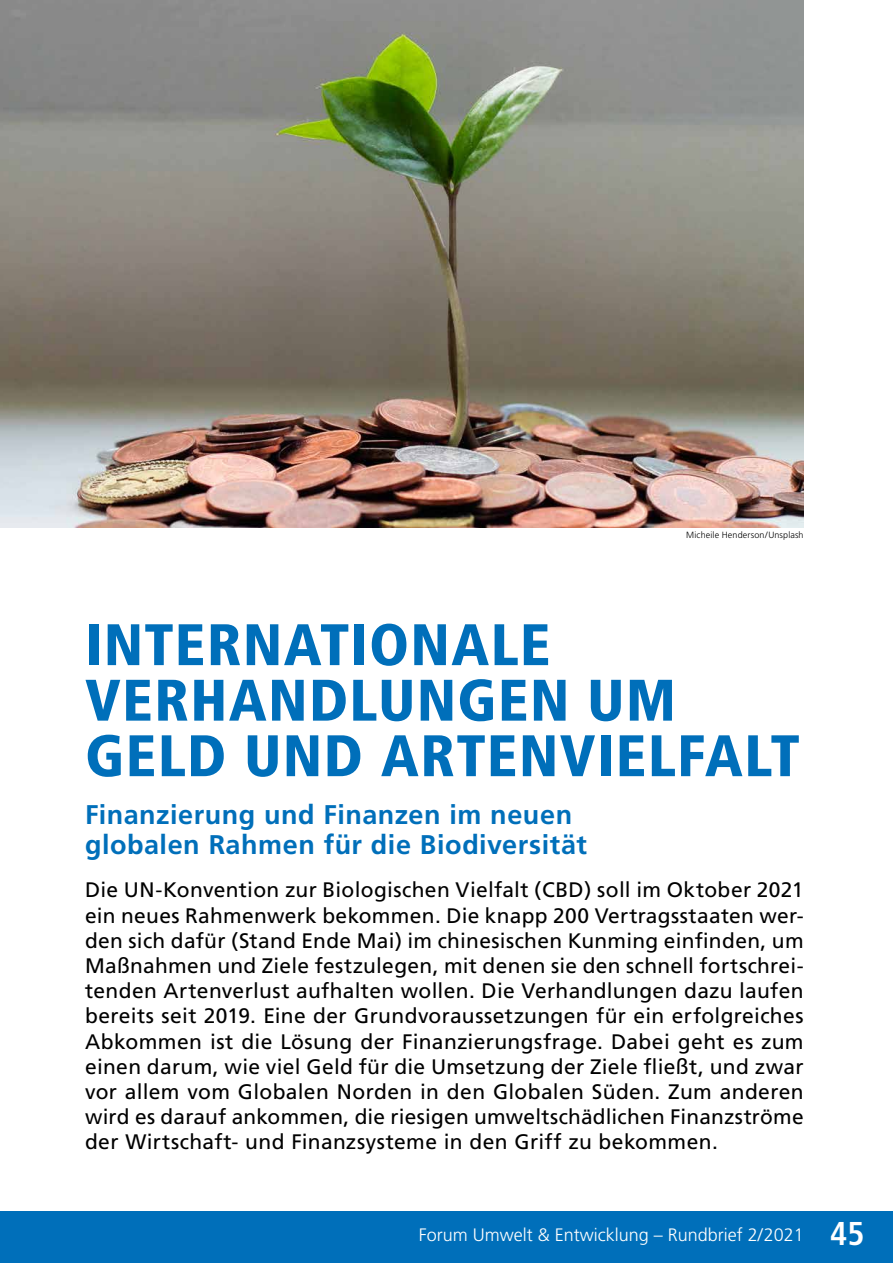
<style>
.page{position:relative;width:893px;height:1263px;background:#fff}
.page>*{position:absolute;margin:0;border:0;box-sizing:border-box;transform-origin:0 0}
.t1{font:900 condensed 58.5px/55.5px "Frutiger";letter-spacing:.025em;color:#006fba}
.t2{font:700 27px/30px "Frutiger";letter-spacing:.02em;color:#006fba}
.t3{font:21px/25.2px "Frutiger";letter-spacing:.02em;color:#000;text-align:justify}
.t4{font:300 18px "Frutiger";color:#fff}
.t5{font:300 9px "Frutiger";letter-spacing:.015em;color:#000}
.s1{font-weight:700;font-stretch:condensed;font-size:33px}
</style>
<div class="page">
<img style="left:0;top:0;width:804px;height:528px">
<div style="left:0;top:1212px;width:893px;height:51px;background:#006fba"></div>
<p class="t5" style="left:686px;top:529px;width:119px">Micheile Henderson/Unsplash</p>
<h1 class="t1" style="left:85px;top:617px;width:716px">INTERNATIONALE<br>VERHANDLUNGEN UM<br>GELD UND ARTENVIELFALT</h1>
<p class="t2" style="left:85px;top:800px;width:503px">Finanzierung und Finanzen im neuen globalen Rahmen für die Biodiversität</p>
<p class="t3" style="left:85px;top:877px;width:720px">Die UN-Konvention zur Biologischen Vielfalt (CBD) soll im Oktober 2021 ein neues Rahmenwerk bekommen. Die knapp 200 Vertragsstaaten wer&shy;den sich dafür (Stand Ende Mai) im chinesischen Kunming einfinden, um Maßnahmen und Ziele festzulegen, mit denen sie den schnell fortschrei&shy;tenden Artenverlust aufhalten wollen. Die Verhandlungen dazu laufen bereits seit 2019. Eine der Grundvoraussetzungen für ein erfolgreiches Abkommen ist die Lösung der Finanzierungsfrage. Dabei geht es zum einen darum, wie viel Geld für die Umsetzung der Ziele fließt, und zwar vor allem vom Globalen Norden in den Globalen Süden. Zum anderen wird es darauf ankommen, die riesigen umweltschädlichen Finanzströme der Wirtschaft- und Finanzsysteme in den Griff zu bekommen.</p>
<p class="t4" style="left:419px;top:1225px;width:447px">Forum Umwelt &amp; Entwicklung – Rundbrief 2/2021 <span class="s1">45</span></p>
</div>
